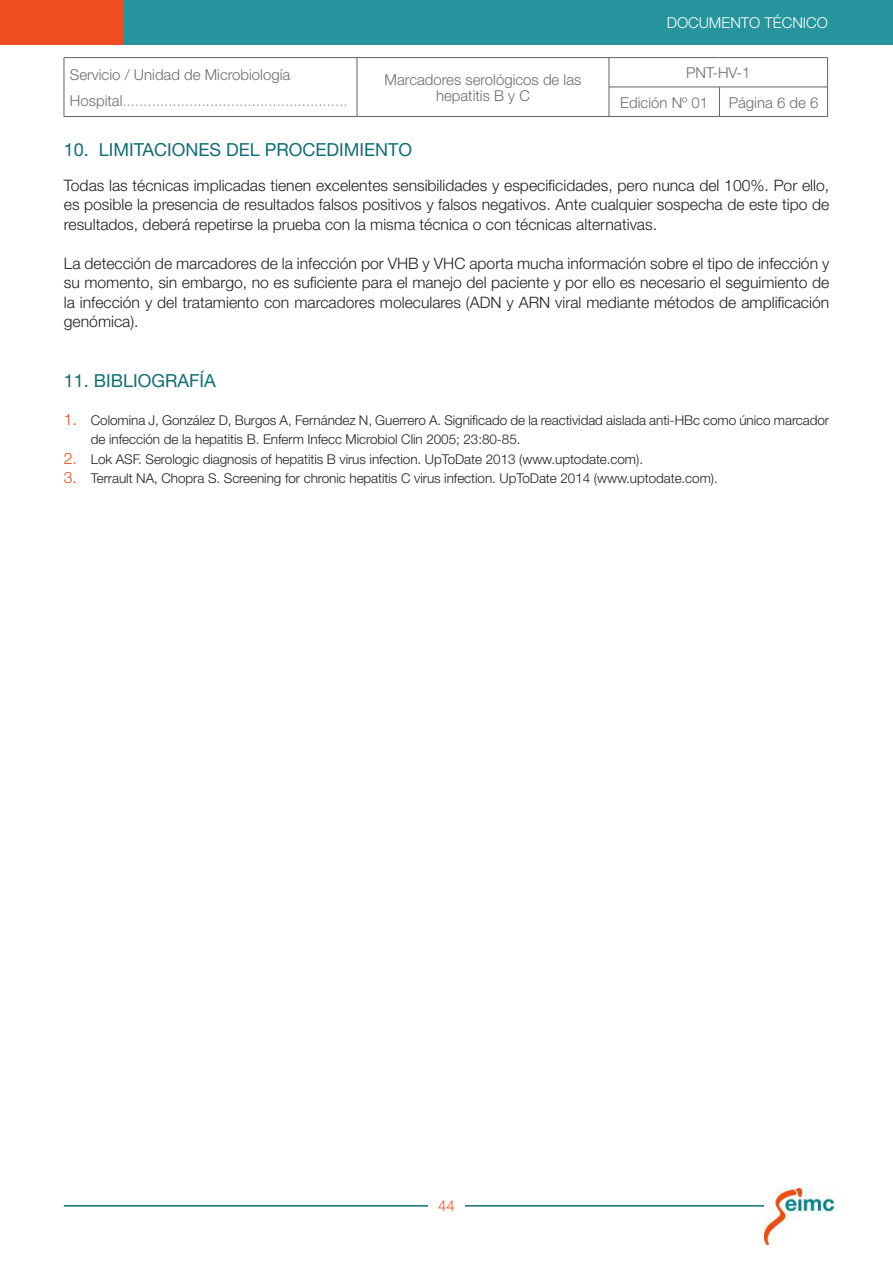
<style>
.page{position:relative;width:893px;height:1263px;background:#fff}
.page>*{position:absolute;margin:0;border:0;box-sizing:border-box;transform-origin:0 0}
.t1{font:18px "Helvetica Neue";color:#106e76}
.t2{font:300 15.75px/19.5px "Helvetica Neue";color:#231f20;text-align:justify}
.t3{font:100 15px/25.5px "Helvetica Neue";color:#6c6d70}
.t4{font:300 15px/16.5px "Helvetica Neue";color:#6c6d70;text-align:center}
.t5{font:300 15px "Helvetica Neue";color:#fff}
.t6{font:300 15px "Helvetica Neue";color:#f04d22}
.t7{font:300 13.5px/19.5px "Helvetica Neue";letter-spacing:-.005em;color:#231f20}
.s1{font-weight:300}
.s2{font-size:15.75px;color:#f04d22}
</style>
<div class="page">
<hr style="left:64px;top:1205px;width:769px;height:1px;background:#106e76">
<div style="left:428px;top:1192px;width:37px;height:26px;background:#fff"></div>
<div style="left:0;top:0;width:123px;height:45px;background:#f04d22"></div>
<div style="left:123px;top:0;width:770px;height:45px;background:#26949c"></div>
<img style="left:764px;top:1188px;width:69px;height:56px">
<hr style="left:64px;top:57px;width:293px;height:1px;background:#636366">
<hr style="left:357px;top:57px;width:252px;height:1px;background:#636366">
<svg style="left:64px;top:58px;width:1px;height:58px"></svg>
<svg style="left:357px;top:58px;width:1px;height:58px"></svg>
<hr style="left:64px;top:116px;width:293px;height:1px;background:#636366">
<hr style="left:357px;top:116px;width:252px;height:1px;background:#636366">
<hr style="left:609px;top:57px;width:110px;height:1px;background:#636366">
<hr style="left:719px;top:57px;width:109px;height:1px;background:#636366">
<hr style="left:609px;top:87px;width:110px;height:1px;background:#636366">
<svg style="left:609px;top:58px;width:1px;height:58px"></svg>
<hr style="left:719px;top:87px;width:109px;height:1px;background:#636366">
<svg style="left:719px;top:87px;width:1px;height:29px"></svg>
<svg style="left:827px;top:58px;width:1px;height:58px"></svg>
<hr style="left:609px;top:116px;width:110px;height:1px;background:#636366">
<hr style="left:719px;top:116px;width:109px;height:1px;background:#636366">
<p class="t5" style="left:667px;top:14px;width:163px">DOCUMENTO TÉCNICO</p>
<p class="t3" style="left:70px;top:62px;width:279px"><span class="s1">Servicio / Unidad de Microbiología<br>Hospital</span>......................................................</p>
<p class="t4" style="left:385px;top:71px;width:198px">Marcadores serológicos de las hepatitis B y C</p>
<p class="t4" style="left:620px;top:58px;width:132px;line-height:29.4px;text-align:left;text-indent:66px">PNT-HV-1<br>Edición Nº 01</p>
<p class="t4" style="left:729px;top:94px;width:91px">Página 6 de 6</p>
<p class="t1" style="left:64px;top:139px;width:350px">10. LIMITACIONES DEL PROCEDIMIENTO</p>
<p class="t2" style="left:64px;top:175px;width:767px">Todas las técnicas implicadas tienen excelentes sensibilidades y especificidades, pero nunca del 100%. Por ello, es posible la presencia de resultados falsos positivos y falsos negativos. Ante cualquier sospecha de este tipo de resultados, deberá repetirse la prueba con la misma técnica o con técnicas alternativas.</p>
<p class="t2" style="left:64px;top:253px;width:767px">La detección de marcadores de la infección por VHB y VHC aporta mucha información sobre el tipo de infección y su momento, sin embargo, no es suficiente para el manejo del paciente y por ello es necesario el seguimiento de la infección y del tratamiento con marcadores moleculares (ADN y ARN viral mediante métodos de amplificación genómica).</p>
<p class="t1" style="left:64px;top:370px;width:154px">11. BIBLIOGRAFÍA</p>
<p class="t7" style="left:91px;top:410px;width:740px;text-indent:-27px"><span class="s2">1.</span> Colomina J, González D, Burgos A, Fernández N, Guerrero A. Significado de la reactividad aislada anti-HBc como único marcador de infección de la hepatitis B. Enferm Infecc Microbiol Clin 2005; 23:80-85.</p>
<p class="t7" style="left:64px;top:449px;width:581px"><span class="s2">2.</span> Lok ASF. Serologic diagnosis of hepatitis B virus infection. UpToDate 2013 (www.uptodate.com).</p>
<p class="t7" style="left:64px;top:468px;width:655px"><span class="s2">3.</span> Terrault NA, Chopra S. Screening for chronic hepatitis C virus infection. UpToDate 2014 (www.uptodate.com).</p>
<p class="t6" style="left:438px;top:1196px;width:18px">44</p>
</div>
